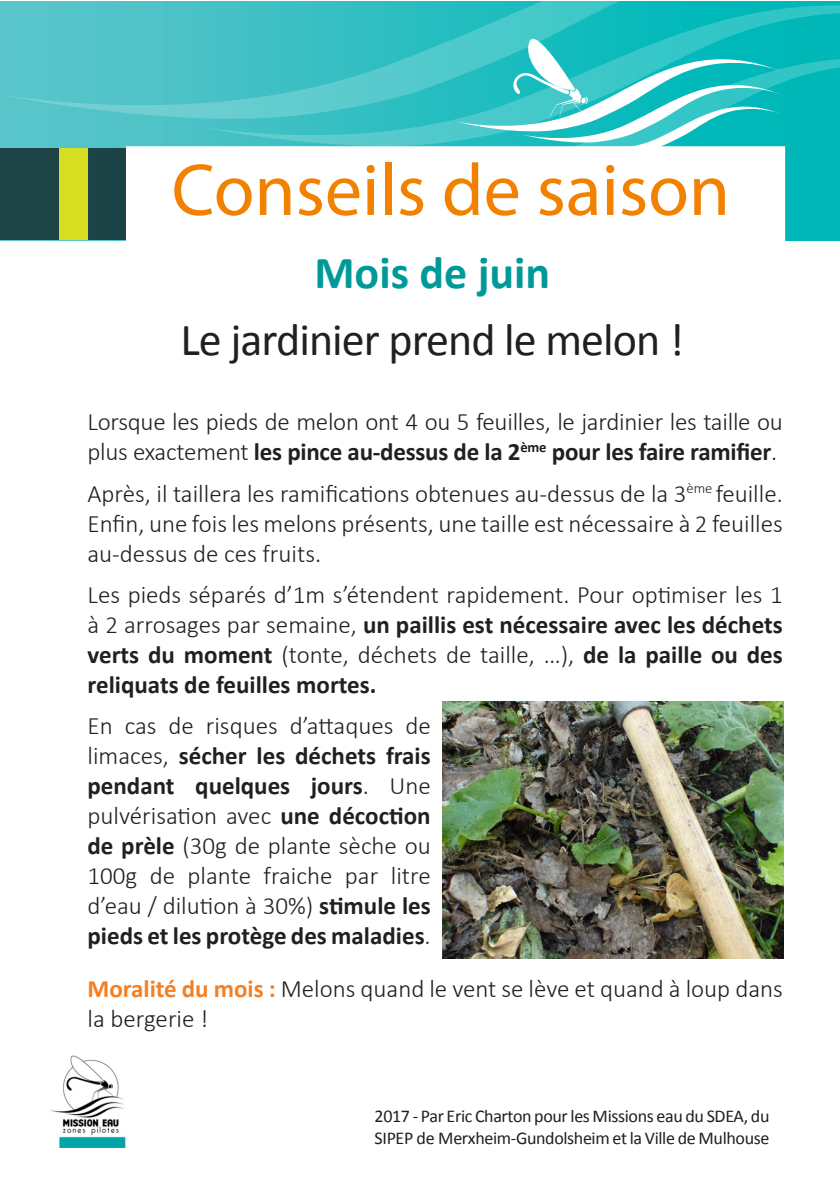
<style>
.page{position:relative;width:840px;height:1191px;background:#fff}
.page>*{position:absolute;margin:0;border:0;box-sizing:border-box;transform-origin:0 0}
.t1{font:74px "Myriad Pro";color:#f28100}
.t2{font:46px "Calibri";letter-spacing:-.02em;color:#231f20}
.t3{font:700 46px "Calibri";color:#099}
.t4{font:300 25px/30px "Calibri";color:#231f20;text-align:justify}
.t5{font:18px/21.6px "Calibri";letter-spacing:-.02em;color:#231f20}
.s1{font-weight:700}
.s2{font-weight:700;color:#f57f21}
</style>
<div class="page">
<svg style="left:0;top:119px;width:839px;height:121px;background:#33bdc0"></svg>
<svg style="left:0;top:1px;width:839px;height:118px;background:#4fc3c7"></svg>
<svg style="left:199px;top:5px;width:640px;height:141px;background:#35c0c3"></svg>
<svg style="left:358px;top:58px;width:481px;height:112px;background:#28bfc1"></svg>
<div style="left:0;top:149px;width:533px;height:91px;background:#1d4347"></div>
<div style="left:126px;top:146px;width:658px;height:148px;background:#fff"></div>
<div style="left:59px;top:149px;width:28px;height:91px;background:#d6df21"></div>
<svg style="left:455px;top:26px;width:327px;height:123px"></svg>
<img style="left:50px;top:1055px;width:76px;height:92px">
<img style="left:442px;top:702px;width:340px;height:256px">
<p class="t1" style="left:171px;top:144px;width:559px">Conseils de saison</p>
<p class="t3" style="left:314px;top:244px;width:237px">Mois de juin</p>
<p class="t2" style="left:180px;top:310px;width:504px">Le jardinier prend le melon !</p>
<p class="t4" style="left:87px;top:407px;width:696px">Lorsque les pieds de melon ont 4 ou 5 feuilles, le jardinier les taille ou plus exactement <span class="s1">les pince au-dessus de la 2</span><sup>ème</sup> <span class="s1">pour les faire ramifier</span>.</p>
<p class="t4" style="left:87px;top:478px;width:696px">Après, il taillera les ramifications obtenues au-dessus de la 3<sup>ème</sup> feuille.<br>Enfin, une fois les melons présents, une taille est nécessaire à 2 feuilles au-dessus de ces fruits.</p>
<p class="t4" style="left:87px;top:579px;width:696px">Les pieds séparés d’1m s’étendent rapidement. Pour optimiser les 1 à 2 arrosages par semaine, <span class="s1">un paillis est nécessaire avec les déchets verts du moment</span> (tonte, déchets de taille, …), <span class="s1">de la paille ou des reliquats de feuilles mortes.</span></p>
<p class="t4" style="left:87px;top:711px;width:344px">En cas de risques d’attaques de limaces, <span class="s1">sécher les déchets frais pendant quelques jours</span>. Une pulvérisation avec <span class="s1">une décoction de prèle</span> (30g de plante sèche ou 100g de plante fraiche par litre d’eau / dilution à 30%) <span class="s1">stimule les pieds et les protège des maladies</span>.</p>
<p class="t4" style="left:87px;top:973px;width:696px"><span class="s2">Moralité du mois :</span> Melons quand le vent se lève et quand à loup dans la bergerie !</p>
<p class="t5" style="left:374px;top:1105px;width:396px">2017 - Par Eric Charton pour les Missions eau du SDEA, du<br>SIPEP de Merxheim-Gundolsheim et la Ville de Mulhouse</p>
</div>
